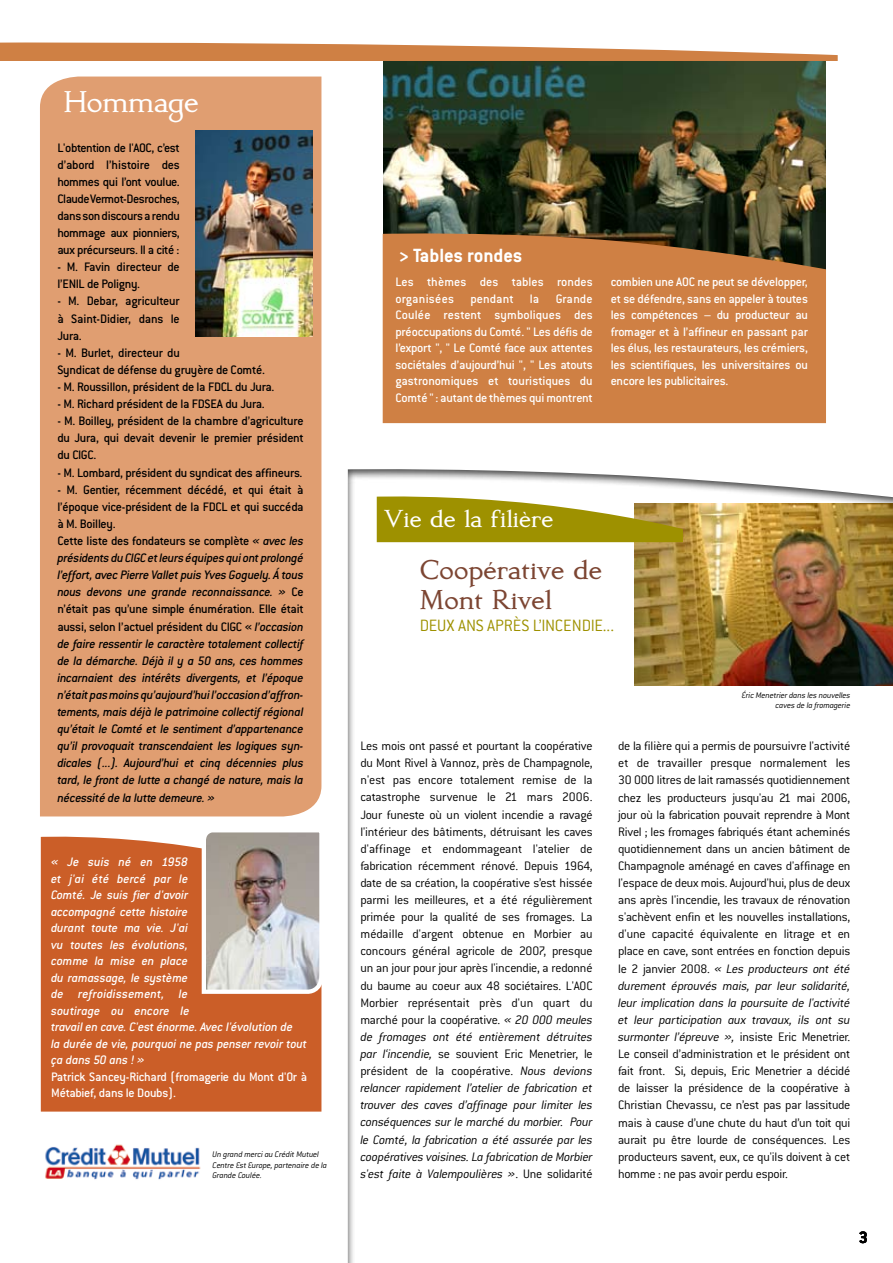
<style>
.page{position:relative;width:893px;height:1263px;background:#fff}
.page>*{position:absolute;margin:0;border:0;box-sizing:border-box;transform-origin:0 0}
.t1{font:700 33px "Kurosawa Serif";letter-spacing:-.01em;color:#fff}
.t2{font:700 30px/30px "Kurosawa Serif";color:#7c4532}
.t3{font:700 27px "Kurosawa Serif";color:#fff}
.t4{font:700 21px "Conduit ITC";letter-spacing:-.005em;color:#fff}
.t5{font:300 18px "Conduit ITC";letter-spacing:-.02em;color:#9e9100}
.t6{font:700 18px "Conduit ITC";color:#000}
.t7{font:300 13.5px/17.1px "Conduit ITC";letter-spacing:-.015em;color:#000;text-align:justify}
.t8{font:italic 500 13.5px/17.1px "Conduit ITC";letter-spacing:-.025em;color:#000}
.t9{font:500 13.5px/16.5px "Conduit ITC";letter-spacing:-.02em;color:#fff;text-align:justify}
.t10{font:500 13.5px/17.1px "Conduit ITC";letter-spacing:-.025em;color:#000;text-align:justify}
.t11{font:italic 500 13.5px/16.5px "Conduit ITC";letter-spacing:-.01em;color:#fff}
.t12{font:italic 300 9px/10.5px "Conduit ITC";letter-spacing:-.015em;color:#000;text-align:right}
.s1{font-style:normal}
.s2{font-style:italic}
</style>
<div class="page">
<img style="left:383px;top:61px;width:442px;height:170px">
<svg style="left:383px;top:231px;width:443px;height:192px;background:#c47a41"></svg>
<img style="left:635px;top:503px;width:258px;height:182px">
<svg style="left:377px;top:496px;width:306px;height:46px;background:#aea22c"></svg>
<div style="left:41px;top:836px;width:280px;height:275px;background:#cb5e28"></div>
<svg style="left:0;top:42px;width:838px;height:19px"></svg>
<div style="left:40px;top:77px;width:281px;height:739px;background:#e09e71"></div>
<img style="left:196px;top:130px;width:117px;height:207px">
<img style="left:200px;top:832px;width:122px;height:164px">
<img style="left:45px;top:1144px;width:156px;height:36px">
<h1 class="t1" style="left:64px;top:84px;width:136px">Hommage</h1>
<p class="t10" style="left:57px;top:139px;width:124px">L'obtention de l'AOC, c’est d’abord l’histoire des hommes qui l’ont voulue.<br>Claude Vermot-Desroches, dans son discours a rendu hommage aux pionniers, aux précurseurs. Il a cité :</p>
<p class="t10" style="left:57px;top:258px;width:124px">- M. Favin directeur de l’ENIL de Poligny.</p>
<p class="t10" style="left:57px;top:293px;width:124px">- M. Debar, agriculteur à Saint-Didier, dans le Jura.</p>
<p class="t10" style="left:57px;top:344px;width:209px">- M. Burlet, directeur du<br>Syndicat de défense du gruyère de Comté.</p>
<p class="t10" style="left:57px;top:378px;width:219px">- M. Roussillon, président de la FDCL du Jura.</p>
<p class="t10" style="left:57px;top:395px;width:209px">- M. Richard président de la FDSEA du Jura.</p>
<p class="t10" style="left:57px;top:412px;width:248px">- M. Boilley, président de la chambre d’agriculture du Jura, qui devait devenir le premier président du CIGC.</p>
<p class="t10" style="left:57px;top:464px;width:247px">- M. Lombard, président du syndicat des affineurs.</p>
<p class="t8" style="left:57px;top:481px;width:248px"><span class="s1">- M. Gentier, récemment décédé, et qui était à l’époque vice-président de la FDCL et qui succéda à M. Boilley.<br>Cette liste des fondateurs se complète</span> « avec les présidents du CIGC et leurs équipes qui ont prolongé l’effort, avec Pierre Vallet puis Yves Goguely. Á tous nous devons une grande reconnaissance. » <span class="s1">Ce n’était pas qu’une simple énumération. Elle était aussi, selon l’actuel président du CIGC «</span> l’occasion de faire ressentir le caractère totalement collectif de la démarche. Déjà il y a 50 ans, ces hommes incarnaient des intérêts divergents, et l’époque n’était pas moins qu’aujourd’hui l’occasion d’affron&shy;tements, mais déjà le patrimoine collectif régional qu’était le Comté et le sentiment d’appartenance qu’il provoquait transcendaient les logiques syn&shy;dicales (...). Aujourd’hui et cinq décennies plus tard, le front de lutte a changé de nature, mais la nécessité de la lutte demeure. »</p>
<p class="t11" style="left:51px;top:853px;width:258px">« Je suis né en 1958<br>et j'ai été bercé par le<br>Comté. Je suis fier d'avoir<br>accompagné cette histoire<br>durant toute ma vie. J'ai<br>vu toutes les évolutions,<br>comme la mise en place<br>du ramassage, le système<br>de refroidissement, le<br>soutirage ou encore le<br>travail en cave. C'est énorme. Avec l'évolution de<br>la durée de vie, pourquoi ne pas penser revoir tout ça dans 50 ans ! »</p>
<p class="t9" style="left:51px;top:1068px;width:258px">Patrick Sancey-Richard (fromagerie du Mont d'Or à<br>M étabief, dans le Doubs).</p>
<p class="t12" style="left:213px;top:1149px;width:116px;text-align:left">Un grand merci au Crédit Mutuel<br>Centre Est Europe, partenaire de la<br>Grande Coulée.</p>
<h3 class="t4" style="left:398px;top:243px;width:126px">&gt; Tables rondes</h3>
<p class="t9" style="left:395px;top:274px;width:199px">Les thèmes des tables rondes organisées pendant la Grande Coulée restent symboliques des préoccupations du Comté. " Les défis de l’export ", " Le Comté face aux attentes sociétales d’aujourd’hui ", " Les atouts gastronomiques et touristiques du Comté " : autant de thèmes qui montrent</p>
<p class="t9" style="left:611px;top:274px;width:199px">combien une AOC ne peut se développer, et se défendre, sans en appeler à toutes les compétences – du producteur au fromager et à l’affineur en passant par les élus, les restaurateurs, les crémiers, les scientifiques, les universitaires ou encore les publicitaires.</p>
<h3 class="t3" style="left:384px;top:504px;width:171px">Vie de la filière</h3>
<h2 class="t2" style="left:420px;top:556px;width:184px">Coopérative de<br>Mont Rivel</h2>
<h3 class="t5" style="left:420px;top:616px;width:196px">Deux ans après l’incendie...</h3>
<p class="t12" style="left:742px;top:690px;width:110px">Éric Menetrier dans les nouvelles caves de la fromagerie</p>
<p class="t7" style="left:360px;top:737px;width:234px">Les mois ont passé et pourtant la coopérative du Mont Rivel à Vannoz, près de Champagnole, n'est pas encore totalement remise de la catastrophe survenue le 21 mars 2006.<br>Jour funeste où un violent incendie a ravagé l'intérieur des bâtiments, détruisant les caves d'affinage et endommageant l'atelier de fabrication récemment rénové. Depuis 1964, date de sa création, la coopérative s’est hissée parmi les meilleures, et a été régulièrement primée pour la qualité de ses fromages. La médaille d'argent obtenue en Morbier au concours général agricole de 2007, presque un an jour pour jour après l'incendie, a redonné du baume au coeur aux 48 sociétaires. L'AOC Morbier représentait près d'un quart du marché pour la coopérative. <span class="s2">« 20 000 meules de fromages ont été entièrement détruites par l‘incendie,</span> se souvient Eric Menetrier, le président de la coopérative. <span class="s2">Nous devions relancer rapidement l’atelier de fabrication et trouver des caves d’affinage pour limiter les conséquences sur le marché du morbier. Pour le Comté, la fabrication a été assurée par les coopératives voisines. La fabrication de Morbier s'est faite à Valempoulières »</span>. Une solidarité</p>
<p class="t7" style="left:618px;top:737px;width:234px">de la filière qui a permis de poursuivre l'activité et de travailler presque normalement les 30 000 litres de lait ramassés quotidiennement chez les producteurs jusqu'au 21 mai 2006, jour où la fabrication pouvait reprendre à Mont Rivel ; les fromages fabriqués étant acheminés quotidiennement dans un ancien bâtiment de Champagnole aménagé en caves d'affinage en l'espace de deux mois. Aujourd'hui, plus de deux ans après l'incendie, les travaux de rénovation s'achèvent enfin et les nouvelles installations, d'une capacité équivalente en litrage et en place en cave, sont entrées en fonction depuis le 2 janvier 2008. <span class="s2">« Les producteurs ont été durement éprouvés mais, par leur solidarité, leur implication dans la poursuite de l'activité et leur participation aux travaux, ils ont su surmonter l’épreuve »,</span> insiste Eric Menetrier.<br>Le conseil d’administration et le président ont fait front. Si, depuis, Eric Menetrier a décidé de laisser la présidence de la coopérative à Christian Chevassu, ce n’est pas par lassitude mais à cause d’une chute du haut d’un toit qui aurait pu être lourde de conséquences. Les producteurs savent, eux, ce qu'ils doivent à cet homme : ne pas avoir perdu espoir.</p>
<h3 class="t6" style="left:859px;top:1226px;width:11px">3</h3>
</div>
